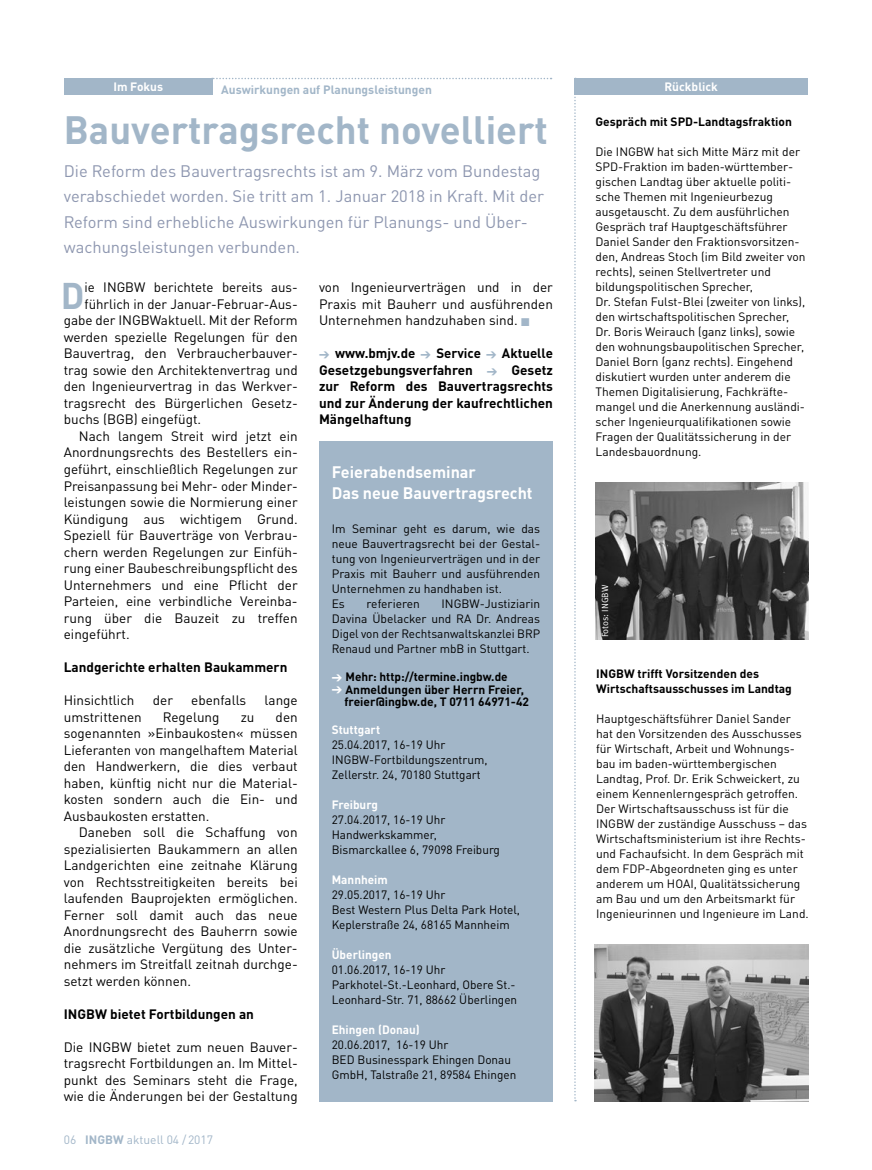
<style>
.page{position:relative;width:872px;height:1170px;background:#fff}
.page>*{position:absolute;margin:0;border:0;box-sizing:border-box;transform-origin:0 0}
.t1{font:700 39px "DINOT";color:#a2b6c8}
.t2{font:700 36.6px "DINOT";color:#a2b6c8}
.t3{font:16.5px/25.5px "DINOT";color:#8e97b0}
.t4{font:700 16.5px/20.7px "DINOT";color:#fff}
.t5{font:13.5px/16.5px "DINOT";color:#000;text-align:justify}
.t6{font:700 13.5px/16.5px "DINOT";color:#000;text-align:justify}
.t7{font:12px/15px "DINOT";color:#000}
.t8{font:700 12px/12.6px "DINOT";color:#000}
.t9{font:700 12px "DINOT";color:#fff}
.t10{font:700 12px "DINOT";color:#a2b6c8}
.t11{font:12px "DINOT";color:#a2b6c8}
.t12{font:9px "Meta OT Norm";color:#fff}
.s1{font-weight:700}
.s2{color:#a2b6c8}
.s3{color:#fff}
</style>
<div class="page">
<div style="left:319px;top:441px;width:234px;height:660px;background:#a2b6c8"></div>
<div style="left:64px;top:78px;width:149px;height:16px;background:#a2b6c8"></div>
<svg style="left:213px;top:78px;width:338px;height:1px"></svg>
<svg style="left:574px;top:94px;width:2px;height:1007px"></svg>
<div style="left:574px;top:78px;width:234px;height:16px;background:#a2b6c8"></div>
<img style="left:595px;top:482px;width:213px;height:157px">
<img style="left:595px;top:944px;width:213px;height:157px">
<p class="t9" style="left:113px;top:78px;width:51px">Im Fokus</p>
<p class="t10" style="left:221px;top:82px;width:212px">Auswirkungen auf Planungsleistungen</p>
<h1 class="t1" style="left:64px;top:104px;width:486px">Bauvertragsrecht novelliert</h1>
<h3 class="t3" style="left:64px;top:158px;width:482px">Die Reform des Bauvertragsrechts ist am 9. März vom Bundestag verabschiedet worden. Sie tritt am 1. Januar 2018 in Kraft. Mit der Reform sind erhebliche Auswirkungen für Planungs- und Über&shy;wachungsleistungen verbunden.</h3>
<h2 class="t2" style="left:61px;top:272px;width:25px">D</h2>
<p class="t5" style="left:84px;top:279px;width:215px">ie INGBW berichtete bereits aus-</p>
<p class="t5" style="left:84px;top:295px;width:215px">führlich in der Januar-Februar-Aus-</p>
<p class="t5" style="left:64px;top:312px;width:235px">gabe der INGBWaktuell. Mit der Reform</p>
<p class="t5" style="left:64px;top:328px;width:235px">werden spezielle Regelungen für den</p>
<p class="t5" style="left:64px;top:345px;width:235px">Bauvertrag, den Verbraucherbauver-</p>
<p class="t5" style="left:64px;top:361px;width:235px">trag sowie den Architektenvertrag und</p>
<p class="t5" style="left:64px;top:378px;width:235px">den Ingenieurvertrag in das Werkver-</p>
<p class="t5" style="left:64px;top:394px;width:235px">tragsrecht des Bürgerlichen Gesetz-</p>
<p class="t5" style="left:64px;top:411px;width:139px">buchs (BGB) eingefügt.</p>
<p class="t5" style="left:79px;top:427px;width:220px">Nach langem Streit wird jetzt ein</p>
<p class="t5" style="left:64px;top:444px;width:235px">Anordnungsrechts des Bestellers ein-</p>
<p class="t5" style="left:64px;top:460px;width:235px">geführt, einschließlich Regelungen zur</p>
<p class="t5" style="left:64px;top:477px;width:235px">Preisanpassung bei Mehr- oder Minder-</p>
<p class="t5" style="left:64px;top:493px;width:235px">leistungen sowie die Normierung einer</p>
<p class="t5" style="left:64px;top:510px;width:235px">Kündigung aus wichtigem Grund.</p>
<p class="t5" style="left:64px;top:526px;width:235px">Speziell für Bauverträge von Verbrau-</p>
<p class="t5" style="left:64px;top:543px;width:235px">chern werden Regelungen zur Einfüh-</p>
<p class="t5" style="left:64px;top:559px;width:235px">rung einer Baubeschreibungspflicht des</p>
<p class="t5" style="left:64px;top:576px;width:235px">Unternehmers und eine Pflicht der</p>
<p class="t5" style="left:64px;top:592px;width:235px">Parteien, eine verbindliche Vereinba-</p>
<p class="t5" style="left:64px;top:609px;width:235px">rung über die Bauzeit zu treffen</p>
<p class="t5" style="left:64px;top:625px;width:67px">eingeführt.</p>
<p class="t6" style="left:64px;top:658px;width:225px">Landgerichte erhalten Baukammern</p>
<p class="t5" style="left:64px;top:691px;width:72px">Hinsichtlich</p>
<p class="t5" style="left:153px;top:691px;width:22px">der</p>
<p class="t5" style="left:191px;top:691px;width:57px">ebenfalls</p>
<p class="t5" style="left:264px;top:691px;width:35px">lange</p>
<p class="t5" style="left:64px;top:708px;width:79px">umstrittenen</p>
<p class="t5" style="left:163px;top:708px;width:58px">Regelung</p>
<p class="t5" style="left:241px;top:708px;width:15px">zu</p>
<p class="t5" style="left:64px;top:708px;width:235px;text-indent:212px">den sogenannten »Einbaukosten« müssen Lieferanten von mangelhaftem Material den Handwerkern, die dies verbaut haben, künftig nicht nur die Material&shy;kosten sondern auch die Ein- und Ausbaukosten erstatten.</p>
<p class="t5" style="left:64px;top:823px;width:235px;text-indent:15px">Daneben soll die Schaffung von spezialisierten Baukammern an allen Landgerichten eine zeitnahe Klärung von Rechtsstreitigkeiten bereits bei laufenden Bauprojekten ermöglichen.<br>Ferner soll damit auch das neue Anordnungsrecht des Bauherrn sowie die zusätzliche Vergütung des Unter&shy;nehmers im Streitfall zeitnah durchge&shy;setzt werden können.</p>
<p class="t6" style="left:64px;top:1005px;width:192px">INGBW bietet Fortbildungen an</p>
<p class="t5" style="left:64px;top:1038px;width:235px">Die INGBW bietet zum neuen Bauver&shy;tragsrecht Fortbildungen an. Im Mittel&shy;punkt des Seminars steht die Frage, wie die Änderungen bei der Gestaltung</p>
<p class="t11" style="left:64px;top:1131px;width:151px">06 <span class="s1">INGBW</span> aktuell 04 /2017</p>
<p class="t5" style="left:319px;top:279px;width:235px">von Ingenieurverträgen und in der Praxis mit Bauherr und ausführenden Unternehmen handzuhaben sind. <span class="s2">■</span></p>
<p class="t6" style="left:319px;top:345px;width:235px"><span class="s2">➔</span> www.bmjv.de <span class="s2">➔</span> Service <span class="s2">➔</span> Aktuelle Gesetzgebungsverfahren <span class="s2">➔</span> Gesetz zur Reform des Bauvertragsrechts und zur Änderung der kaufrechtlichen Mängelhaftung</p>
<h3 class="t4" style="left:332px;top:461px;width:202px">Feierabendseminar<br>Das neue Bauvertragsrecht</h3>
<p class="t7" style="left:332px;top:521px;width:210px">Im Seminar geht es darum, wie das neue Bauvertragsrecht bei der Gestal&shy;tung von Ingenieurverträgen und in der<br>Praxis mit Bauherr und ausführenden<br>Unternehmen zu handhaben ist.<br>Es</p>
<p class="t7" style="left:332px;top:596px;width:210px;text-align:justify;text-indent:110px">INGBW-Justiziarin Davina Übelacker und RA Dr. Andreas Digel von der Rechtsanwaltskanzlei BRP Renaud und Partner mbB in Stuttgart.</p>
<p class="t8" style="left:332px;top:670px;width:177px"><span class="s3">➔</span> Mehr: http://termine.ingbw.de</p>
<p class="t8" style="left:344px;top:682px;width:186px;text-indent:-13px"><span class="s3">➔</span> Anmeldungen über Herrn Freier, freier@ingbw.de, T 0711 64971-42</p>
<p class="t9" style="left:332px;top:721px;width:50px">Stuttgart</p>
<p class="t7" style="left:332px;top:737px;width:157px">25.04.2017, 16-19 Uhr<br>INGBW-Fortbildungszentrum,<br>Zellerstr. 24, 70180 Stuttgart</p>
<p class="t9" style="left:332px;top:796px;width:48px">Freiburg</p>
<p class="t7" style="left:332px;top:812px;width:170px">27.04.2017, 16-19 Uhr<br>Handwerkskammer,<br>Bismarckallee 6, 79098 Freiburg</p>
<p class="t9" style="left:332px;top:871px;width:58px">Mannheim</p>
<p class="t7" style="left:332px;top:887px;width:190px">29.05.2017, 16-19 Uhr<br>Best Western Plus Delta Park Hotel,<br>Keplerstraße 24, 68165 Mannheim</p>
<p class="t9" style="left:332px;top:946px;width:61px">Überlingen</p>
<p class="t7" style="left:332px;top:962px;width:187px">01.06.2017, 16-19 Uhr<br>Parkhotel-St.-Leonhard, Obere St.-<br>Leonhard-Str. 71, 88662 Überlingen</p>
<p class="t9" style="left:332px;top:1021px;width:90px">Ehingen (Donau)</p>
<p class="t7" style="left:332px;top:1037px;width:186px">20.06.2017, 16-19 Uhr<br>BED Businesspark Ehingen Donau<br>GmbH, Talstraße 21, 89584 Ehingen</p>
<p class="t7" style="left:366px;top:596px;width:55px">referieren</p>
<p class="t9" style="left:664px;top:78px;width:55px">Rückblick</p>
<p class="t8" style="left:595px;top:115px;width:198px">Gespräch mit SPD-Landtagsfraktion</p>
<p class="t7" style="left:595px;top:144px;width:211px">Die INGBW hat sich Mitte März mit der SPD-Fraktion im baden-württember&shy;gischen Landtag über aktuelle politi&shy;sche Themen mit Ingenieurbezug ausgetauscht. Zu dem ausführlichen Gespräch traf Hauptgeschäftsführer Daniel Sander den Fraktionsvorsitzen&shy;den, Andreas Stoch (im Bild zweiter von rechts), seinen Stellvertreter und bildungspolitischen Sprecher,<br>Dr. Stefan Fulst-Blei (zweiter von links), den wirtschaftspolitischen Sprecher, Dr. Boris Weirauch (ganz links), sowie den wohnungsbaupolitischen Sprecher, Daniel Born (ganz rechts). Eingehend diskutiert wurden unter anderem die Themen Digitalisierung, Fachkräfte&shy;mangel und die Anerkennung ausländi&shy;scher Ingenieurqualifikationen sowie Fragen der Qualitätssicherung in der Landesbauordnung.</p>
<p class="t12" style="left:599px;top:637px;width:54px;rotate:-90deg">Fotos: INGBW</p>
<p class="t8" style="left:596px;top:666px;width:197px;line-height:15px">INGBW trifft Vorsitzenden des<br>Wirtschaftsausschusses im Landtag</p>
<p class="t7" style="left:596px;top:711px;width:214px">Hauptgeschäftsführer Daniel Sander hat den Vorsitzenden des Ausschusses für Wirtschaft, Arbeit und Wohnungs&shy;bau im baden-württembergischen Landtag, Prof. Dr. Erik Schweickert, zu einem Kennenlerngespräch getroffen.<br>Der Wirtschaftsausschuss ist für die INGBW der zuständige Ausschuss – das Wirtschaftsministerium ist ihre Rechts&shy;und Fachaufsicht. In dem Gespräch mit dem FDP-Abgeordneten ging es unter anderem um HOAI, Qualitätssicherung am Bau und um den Arbeitsmarkt für Ingenieurinnen und Ingenieure im Land.</p>
</div>
